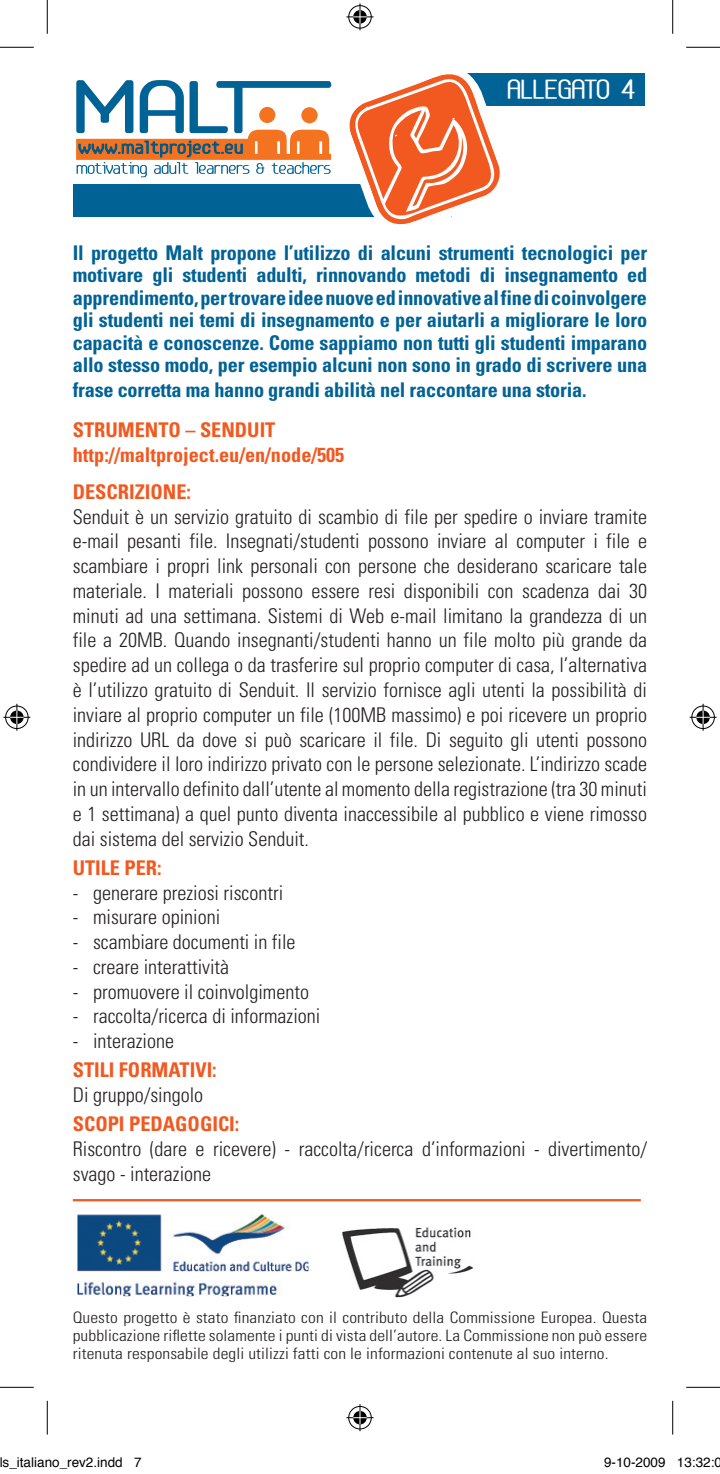
<style>
.page{position:relative;width:720px;height:1474px;background:#fff}
.page>*{position:absolute;margin:0;border:0;box-sizing:border-box;transform-origin:0 0}
.t1{font:22.05px "Base 5";color:#fff}
.t2{font:300 condensed 20.25px/24.8px "Univers";color:#231f20;text-align:justify}
.t3{font:700 condensed 20.25px/22.5px "Univers";letter-spacing:-.01em;color:#006295;text-align:justify}
.t4{font:700 condensed 20.25px/24.8px "Univers";color:#f15921}
.t5{font:300 condensed 15.75px/18px "Univers";letter-spacing:.005em;color:#231f20;text-align:justify;scale:1.11 1}
.t6{font:13.5px "Helvetica";color:#000}
</style>
<div class="page">
<div style="left:434px;top:73px;width:211px;height:32px;background:#006295"></div>
<svg style="left:76px;top:73px;width:441px;height:152px"></svg>
<img style="left:77px;top:1214px;width:231px;height:82px">
<img style="left:342px;top:1227px;width:132px;height:70px">
<hr style="left:73px;top:1198px;width:567px;height:3px;background:#f15921">
<hr style="left:0;top:47px;width:34px;height:1px;background:#000">
<hr style="left:686px;top:47px;width:34px;height:1px;background:#000">
<hr style="left:0;top:1386px;width:34px;height:1px;background:#000">
<hr style="left:686px;top:1386px;width:34px;height:1px;background:#000">
<hr style="left:47px;top:0;width:1px;height:34px;background:#000">
<hr style="left:47px;top:1400px;width:1px;height:34px;background:#000">
<hr style="left:672px;top:0;width:1px;height:34px;background:#000">
<hr style="left:672px;top:1400px;width:1px;height:34px;background:#000">
<svg style="left:346px;top:3px;width:27px;height:27px"></svg>
<svg style="left:346px;top:1404px;width:27px;height:26px"></svg>
<svg style="left:3px;top:703px;width:27px;height:27px"></svg>
<svg style="left:689px;top:703px;width:27px;height:27px"></svg>
<p class="t1" style="left:507px;top:75px;width:130px">ALLEGATO 4</p>
<p class="t3" style="left:73px;top:241px;width:576px">Il progetto Malt propone l’utilizzo di alcuni strumenti tecnologici per motivare gli studenti adulti, rinnovando metodi di insegnamento ed apprendimento, per trovare idee nuove ed innovative al fine di coinvolgere gli studenti nei temi di insegnamento e per aiutarli a migliorare le loro capacità e conoscenze. Come sappiamo non tutti gli studenti imparano allo stesso modo, per esempio alcuni non sono in grado di scrivere una</p>
<p class="t3" style="left:73px;top:378px;width:515px">frase corretta ma hanno grandi abilità nel raccontare una storia.</p>
<p class="t4" style="left:73px;top:418px;width:273px">STRUMENTO – SENDUIT http://maltproject.eu/en/node/505</p>
<p class="t4" style="left:73px;top:479px;width:120px">DESCRIZIONE:</p>
<p class="t2" style="left:73px;top:504px;width:576px">Senduit è un servizio gratuito di scambio di file per spedire o inviare tramite e-mail pesanti file. Insegnati/studenti possono inviare al computer i file e scambiare i propri link personali con persone che desiderano scaricare tale materiale. I materiali possono essere resi disponibili con scadenza dai 30 minuti ad una settimana. Sistemi di Web e-mail limitano la grandezza di un file a 20MB. Quando insegnanti/studenti hanno un file molto più grande da spedire ad un collega o da trasferire sul proprio computer di casa, l’alternativa è l’utilizzo gratuito di Senduit. Il servizio fornisce agli utenti la possibilità di inviare al proprio computer un file (100MB massimo) e poi ricevere un proprio indirizzo URL da dove si può scaricare il file. Di seguito gli utenti possono condividere il loro indirizzo privato con le persone selezionate. L’indirizzo scade in un intervallo definito dall’utente al momento della registrazione (tra 30 minuti e 1 settimana) a quel punto diventa inaccessibile al pubblico e viene rimosso dai sistema del servizio Senduit.</p>
<p class="t4" style="left:73px;top:855px;width:90px">UTILE PER:</p>
<p class="t2" style="left:73px;top:880px;width:212px">- generare preziosi riscontri</p>
<p class="t2" style="left:73px;top:904px;width:149px">- misurare opinioni</p>
<p class="t2" style="left:73px;top:929px;width:224px">- scambiare documenti in file</p>
<p class="t2" style="left:73px;top:954px;width:158px">- creare interattività</p>
<p class="t2" style="left:73px;top:979px;width:238px">- promuovere il coinvolgimento</p>
<p class="t2" style="left:73px;top:1003px;width:249px">- raccolta/ricerca di informazioni</p>
<p class="t2" style="left:73px;top:1028px;width:103px">- interazione</p>
<p class="t4" style="left:73px;top:1057px;width:145px">STILI FORMATIVI:</p>
<p class="t2" style="left:73px;top:1082px;width:132px">Di gruppo/singolo</p>
<p class="t4" style="left:73px;top:1111px;width:168px">SCOPI PEDAGOGICI:</p>
<p class="t2" style="left:73px;top:1136px;width:576px">Riscontro (dare e ricevere) - raccolta/ricerca d’informazioni - divertimento/ svago - interazione</p>
<p class="t5" style="left:73px;top:1308px;width:519px">Questo progetto è stato finanziato con il contributo della Commissione Europea. Questa pubblicazione riflette solamente i punti di vista dell’autore. La Commissione non può essere ritenuta responsabile degli utilizzi fatti con le informazioni contenute al suo interno.</p>
<p class="t6" style="left:0;top:1450px;width:143px">ls_italiano_rev2.indd 7</p>
<p class="t6" style="left:604px;top:1450px;width:119px">9-10-2009 13:32:0</p>
</div>
